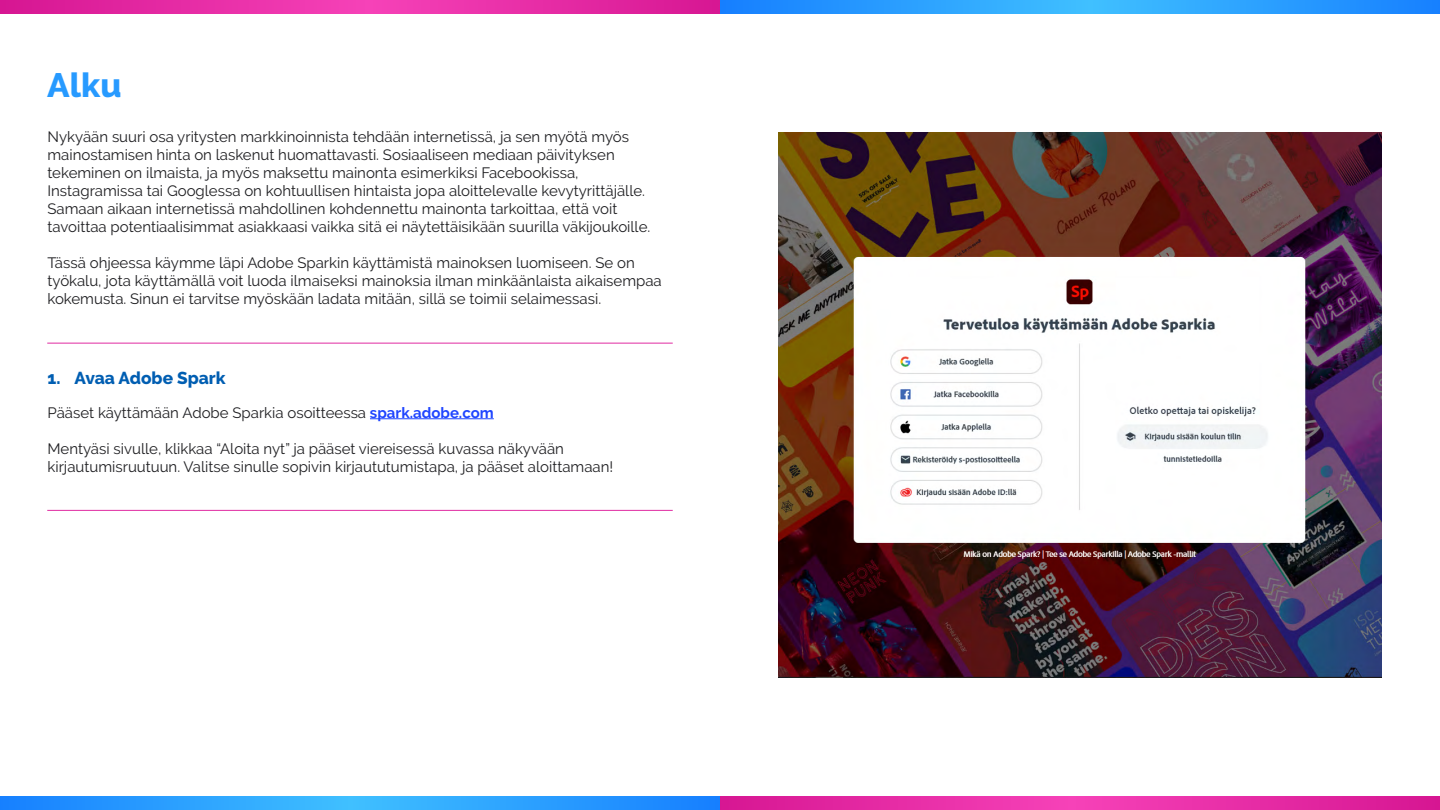
<style>
.page{position:relative;width:1440px;height:810px;background:#fff}
.page>*{position:absolute;margin:0;border:0;box-sizing:border-box;transform-origin:0 0}
.t1{font:800 33.75px "Raleway";color:#279aff}
.t2{font:800 17.25px "Raleway";color:#005eb2}
.t3{font:15px/18px "Raleway";color:#1e1e21}
.s1{font-weight:700;color:#1f45ff}
</style>
<div class="page">
<svg style="left:0;top:0;width:720px;height:14px;background:#e62ca5"></svg>
<svg style="left:720px;top:0;width:720px;height:14px;background:#2b9fff"></svg>
<svg style="left:720px;top:796px;width:720px;height:14px;background:#e62ca5"></svg>
<svg style="left:0;top:796px;width:720px;height:14px;background:#2b9fff"></svg>
<img style="left:778px;top:132px;width:603px;height:546px">
<hr style="left:370px;top:418px;width:124px;height:1px;background:#1f45ff">
<hr style="left:47px;top:343px;width:626px;height:1px;background:#e02ba1">
<hr style="left:47px;top:510px;width:626px;height:1px;background:#e02ba1">
<h1 class="t1" style="left:47px;top:66px;width:76px">Alku</h1>
<p class="t3" style="left:47px;top:127px;width:604px">Nykyään suuri osa yritysten markkinoinnista tehdään internetissä, ja sen myötä myös mainostamisen hinta on laskenut huomattavasti. Sosiaaliseen mediaan päivityksen tekeminen on ilmaista, ja myös maksettu mainonta esimerkiksi Facebookissa, Instagramissa tai Googlessa on kohtuullisen hintaista jopa aloittelevalle kevytyrittäjälle.<br>Samaan aikaan internetissä mahdollinen kohdennettu mainonta tarkoittaa, että voit tavoittaa potentiaalisimmat asiakkaasi vaikka sitä ei näytettäisikään suurilla väkijoukoille.</p>
<p class="t3" style="left:47px;top:253px;width:616px">Tässä ohjeessa käymme läpi Adobe Sparkin käyttämistä mainoksen luomiseen. Se on työkalu, jota käyttämällä voit luoda ilmaiseksi mainoksia ilman minkäänlaista aikaisempaa kokemusta. Sinun ei tarvitse myöskään ladata mitään, sillä se toimii selaimessasi.</p>
<p class="t2" style="left:47px;top:368px;width:180px">1. Avaa Adobe Spark</p>
<p class="t3" style="left:47px;top:403px;width:448px">Pääset käyttämään Adobe Sparkia osoitteessa <span class="s1">spark.adobe.com</span></p>
<p class="t3" style="left:47px;top:439px;width:567px">Mentyäsi sivulle, klikkaa “Aloita nyt” ja pääset viereisessä kuvassa näkyvään kirjautumisruutuun. Valitse sinulle sopivin kirjaututumistapa, ja pääset aloittamaan!</p>
</div>
